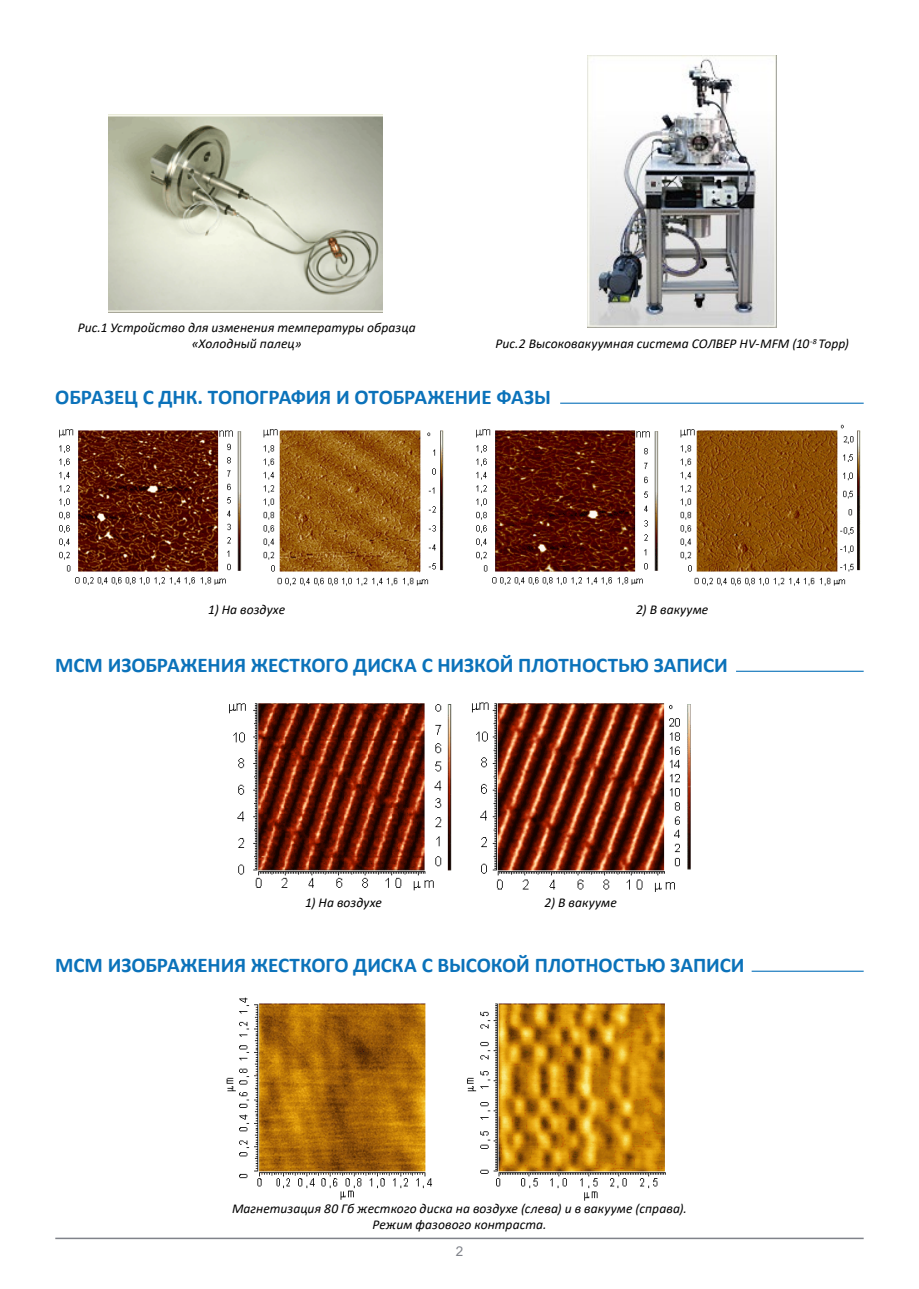
<style>
.page{position:relative;width:919px;height:1289px;background:#fff}
.page>*{position:absolute;margin:0;border:0;box-sizing:border-box;transform-origin:0 0}
.t1{font:700 21px "Calibri";letter-spacing:-.005em;color:#0b72ba}
.t2{font:italic 13.5px/16.2px "Calibri";letter-spacing:.005em;color:#000;text-align:center}
.t3{font:13.5px "Arial";color:#80838a}
</style>
<div class="page">
<hr style="left:55px;top:1237px;width:808px;height:2px;background:#80838a">
<hr style="left:560px;top:402px;width:303px;height:2px;background:#0b72ba">
<img style="left:59px;top:429px;width:385px;height:157px">
<img style="left:476px;top:424px;width:385px;height:162px">
<hr style="left:736px;top:670px;width:127px;height:2px;background:#0b72ba">
<img style="left:229px;top:702px;width:462px;height:190px">
<hr style="left:751px;top:970px;width:112px;height:1px;background:#0b72ba">
<img style="left:226px;top:997px;width:440px;height:204px">
<img style="left:109px;top:115px;width:274px;height:197px">
<img style="left:587px;top:55px;width:189px;height:272px">
<p class="t2" style="left:78px;top:318px;width:339px">Рис.1 Устройство для изменения температуры образца</p>
<p class="t2" style="left:192px;top:335px;width:111px">«Холодный палец»</p>
<p class="t2" style="left:495px;top:335px;width:355px">Рис.2 Высоковакуумная система СОЛВЕР HV-MFM (10<sup>-8</sup> Торр)</p>
<p class="t1" style="left:55px;top:382px;width:497px">ОБРАЗЕЦ С ДНК. ТОПОГРАФИЯ И ОТОБРАЖЕНИЕ ФАЗЫ</p>
<p class="t2" style="left:208px;top:601px;width:79px">1) На воздухе</p>
<p class="t2" style="left:636px;top:601px;width:74px">2) В вакууме</p>
<p class="t1" style="left:55px;top:650px;width:674px">МСМ ИЗОБРАЖЕНИЯ ЖЕСТКОГО ДИСКА С НИЗКОЙ ПЛОТНОСТЬЮ ЗАПИСИ</p>
<p class="t2" style="left:305px;top:893px;width:79px">1) На воздухе</p>
<p class="t2" style="left:544px;top:893px;width:74px">2) В вакууме</p>
<p class="t1" style="left:55px;top:950px;width:690px">МСМ ИЗОБРАЖЕНИЯ ЖЕСТКОГО ДИСКА С ВЫСОКОЙ ПЛОТНОСТЬЮ ЗАПИСИ</p>
<p class="t2" style="left:232px;top:1199px;width:456px">Магнетизация 80 Гб жесткого диска на воздухе (слева) и в вакууме (справа).<br>Режим фазового контраста.</p>
<p class="t3" style="left:455px;top:1241px;width:9px">2</p>
</div>
